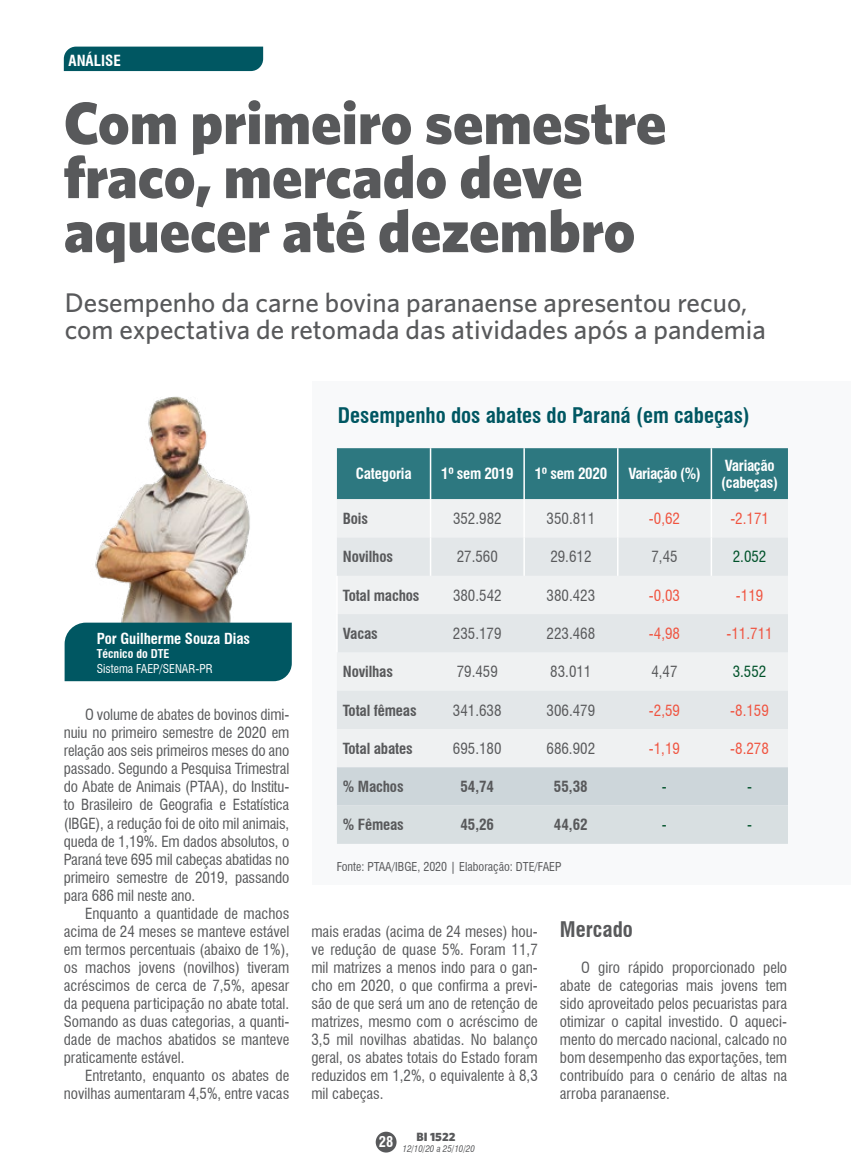
<style>
.page{position:relative;width:851px;height:1170px;background:#fff}
.page>*{position:absolute;margin:0;border:0;box-sizing:border-box;transform-origin:0 0}
.t1{font:900 60px/54px "Whitney HTF";color:#58595b}
.t2{font:500 27px/27px "Whitney HTF";color:#58595b}
.t3{font:700 condensed 21px "Swiss 721 BT";color:#005762}
.t4{font:700 condensed 21px "Swiss 721 BT";color:#58595b}
.t5{font:condensed 15px/18px "Swiss 721 BT";color:#58595b;text-align:justify}
.t6{font:700 condensed 15px "Swiss 721 BT";letter-spacing:-.01em;color:#58595b}
.t7{font:700 condensed 15px/16.5px "Swiss 721 BT";letter-spacing:-.02em;color:#fff}
.t8{font:condensed 15px "Swiss 721 BT";color:#f0533f}
.t9{font:condensed 15px "Swiss 721 BT";color:#00522a}
.t10{font:700 condensed 15px "Swiss 721 BT";color:#fff}
.t11{font:700 condensed 14.85px "Swiss 721 BT";color:#fff}
.t12{font:700 condensed 14.4px "Swiss 721 BT";color:#fff}
.t13{font:condensed 12px "Swiss 721 BT";color:#58595b}
.t14{font:900 12px "Whitney HTF";color:#58595b}
.t15{font:condensed 11.85px "Swiss 721 BT";color:#fff}
.t16{font:700 condensed 11.85px "Swiss 721 BT";color:#fff}
.t17{font:italic condensed 9px "Swiss 721 BT";color:#58595b}
</style>
<div class="page">
<div style="left:375px;top:1131px;width:21px;height:21px;background:#58595b;border-radius:50%"></div>
<img style="left:95px;top:396px;width:155px;height:226px">
<div style="left:65px;top:622px;width:227px;height:59px;background:#005762"></div>
<div style="left:64px;top:47px;width:199px;height:24px;background:#005762"></div>
<div style="left:312px;top:381px;width:538px;height:503px;background:#f8f9fa"></div>
<div style="left:337px;top:448px;width:450px;height:51px;background:#2d7880"></div>
<svg style="left:337px;top:537px;width:450px;height:192px;fill:#e3e7e9"></svg>
<svg style="left:337px;top:767px;width:450px;height:76px;background:#d2dadd"></svg>
<hr style="left:429px;top:448px;width:2px;height:51px;background:#fff">
<hr style="left:523px;top:448px;width:2px;height:51px;background:#fff">
<hr style="left:617px;top:448px;width:1px;height:51px;background:#fff">
<hr style="left:710px;top:448px;width:2px;height:51px;background:#fff">
<hr style="left:429px;top:499px;width:2px;height:38px;background:#fff">
<hr style="left:523px;top:499px;width:2px;height:38px;background:#fff">
<hr style="left:617px;top:499px;width:1px;height:38px;background:#fff">
<hr style="left:710px;top:499px;width:2px;height:38px;background:#fff">
<hr style="left:429px;top:537px;width:2px;height:38px;background:#fff">
<hr style="left:523px;top:537px;width:2px;height:38px;background:#fff">
<hr style="left:617px;top:537px;width:1px;height:38px;background:#fff">
<hr style="left:710px;top:537px;width:2px;height:38px;background:#fff">
<hr style="left:336px;top:575px;width:1px;height:39px;background:#fff">
<hr style="left:336px;top:614px;width:1px;height:38px;background:#fff">
<p class="t10" style="left:68px;top:51px;width:54px">ANÁLISE</p>
<h1 class="t1" style="left:64px;top:94px;width:604px">Com primeiro semestre fraco, mercado deve aquecer até dezembro</h1>
<h2 class="t2" style="left:65px;top:288px;width:702px">Desempenho da carne bovina paranaense apresentou recuo, com expectativa de retomada das atividades após a pandemia</h2>
<p class="t11" style="left:97px;top:629px;width:155px">Por Guilherme Souza Dias</p>
<p class="t16" style="left:97px;top:646px;width:74px">Técnico do DTE</p>
<p class="t15" style="left:97px;top:661px;width:117px">Sistema FAEP/SENAR-PR</p>
<p class="t5" style="left:64px;top:706px;width:227px;text-indent:21px">O volume de abates de bovinos dimi&shy;nuiu no primeiro semestre de 2020 em relação aos seis primeiros meses do ano passado. Segundo a Pesquisa Trimestral do Abate de Animais (PTAA), do Institu&shy;to Brasileiro de Geografia e Estatística (IBGE), a redução foi de oito mil animais, queda de 1,19%. Em dados absolutos, o Paraná teve 695 mil cabeças abatidas no primeiro semestre de 2019, passando para 686 mil neste ano.</p>
<p class="t5" style="left:64px;top:904px;width:227px;text-indent:21px">Enquanto a quantidade de machos acima de 24 meses se manteve estável em termos percentuais (abaixo de 1%), os machos jovens (novilhos) tiveram acréscimos de cerca de 7,5%, apesar da pequena participação no abate total.<br>Somando as duas categorias, a quanti&shy;dade de machos abatidos se manteve praticamente estável.</p>
<p class="t5" style="left:64px;top:1066px;width:227px;text-align:right">Entretanto, enquanto os abates de novilhas aumentaram 4,5%, entre vacas</p>
<h3 class="t3" style="left:338px;top:403px;width:413px">Desempenho dos abates do Paraná (em cabeças)</h3>
<p class="t7" style="left:356px;top:465px;width:57px">Categoria</p>
<p class="t7" style="left:441px;top:465px;width:74px">1º sem 2019</p>
<p class="t7" style="left:534px;top:465px;width:74px">1º sem 2020</p>
<p class="t7" style="left:628px;top:465px;width:74px">Variação (%)</p>
<p class="t7" style="left:721px;top:457px;width:58px">Variação (cabeças)</p>
<p class="t6" style="left:343px;top:509px;width:27px">Bois</p>
<p class="t5" style="left:453px;top:509px;width:50px">352.982</p>
<p class="t5" style="left:546px;top:509px;width:50px">350.811</p>
<p class="t8" style="left:649px;top:509px;width:33px">-0,62</p>
<p class="t8" style="left:730px;top:509px;width:40px">-2.171</p>
<p class="t6" style="left:343px;top:548px;width:52px">Novilhos</p>
<p class="t5" style="left:456px;top:548px;width:43px">27.560</p>
<p class="t5" style="left:550px;top:548px;width:43px">29.612</p>
<p class="t5" style="left:651px;top:548px;width:28px">7,45</p>
<p class="t9" style="left:732px;top:548px;width:35px">2.052</p>
<p class="t6" style="left:343px;top:586px;width:78px">Total machos</p>
<p class="t5" style="left:453px;top:586px;width:50px">380.542</p>
<p class="t5" style="left:546px;top:586px;width:50px">380.423</p>
<p class="t8" style="left:649px;top:586px;width:33px">-0,03</p>
<p class="t8" style="left:735px;top:586px;width:29px">-119</p>
<p class="t6" style="left:343px;top:624px;width:36px">Vacas</p>
<p class="t5" style="left:453px;top:624px;width:50px">235.179</p>
<p class="t5" style="left:546px;top:624px;width:50px">223.468</p>
<p class="t8" style="left:648px;top:624px;width:33px">-4,98</p>
<p class="t8" style="left:726px;top:624px;width:48px">-11.711</p>
<p class="t6" style="left:343px;top:662px;width:52px">Novilhas</p>
<p class="t5" style="left:456px;top:662px;width:43px">79.459</p>
<p class="t5" style="left:550px;top:662px;width:43px">83.011</p>
<p class="t5" style="left:651px;top:662px;width:28px">4,47</p>
<p class="t9" style="left:732px;top:662px;width:35px">3.552</p>
<p class="t6" style="left:343px;top:701px;width:75px">Total fêmeas</p>
<p class="t5" style="left:453px;top:701px;width:50px">341.638</p>
<p class="t5" style="left:546px;top:701px;width:50px">306.479</p>
<p class="t8" style="left:648px;top:701px;width:33px">-2,59</p>
<p class="t8" style="left:730px;top:701px;width:40px">-8.159</p>
<p class="t6" style="left:343px;top:739px;width:71px">Total abates</p>
<p class="t5" style="left:453px;top:739px;width:50px">695.180</p>
<p class="t5" style="left:546px;top:739px;width:50px">686.902</p>
<p class="t8" style="left:648px;top:739px;width:33px">-1,19</p>
<p class="t8" style="left:730px;top:739px;width:40px">-8.278</p>
<p class="t6" style="left:343px;top:777px;width:62px">% Machos</p>
<p class="t6" style="left:460px;top:777px;width:35px">54,74</p>
<p class="t6" style="left:554px;top:777px;width:35px">55,38</p>
<p class="t9" style="left:662px;top:777px;width:6px">-</p>
<p class="t9" style="left:747px;top:777px;width:6px">-</p>
<p class="t6" style="left:343px;top:815px;width:63px">% Fêmeas</p>
<p class="t6" style="left:460px;top:815px;width:35px">45,26</p>
<p class="t6" style="left:554px;top:815px;width:35px">44,62</p>
<p class="t9" style="left:661px;top:815px;width:6px">-</p>
<p class="t9" style="left:747px;top:815px;width:6px">-</p>
<p class="t13" style="left:337px;top:859px;width:226px">Fonte: PTAA/IBGE, 2020 | Elaboração: DTE/FAEP</p>
<p class="t5" style="left:311px;top:922px;width:228px">mais eradas (acima de 24 meses) hou&shy;ve redução de quase 5%. Foram 11,7 mil matrizes a menos indo para o gan&shy;cho em 2020, o que confirma a previ&shy;são de que será um ano de retenção de matrizes, mesmo com o acréscimo de 3,5 mil novilhas abatidas. No balanço geral, os abates totais do Estado foram reduzidos em 1,2%, o equivalente à 8,3 mil cabeças.</p>
<h3 class="t4" style="left:560px;top:916px;width:74px">Mercado</h3>
<p class="t5" style="left:560px;top:958px;width:229px;text-indent:21px">O giro rápido proporcionado pelo abate de categorias mais jovens tem sido aproveitado pelos pecuaristas para otimizar o capital investido. O aqueci&shy;mento do mercado nacional, calcado no bom desempenho das exportações, tem contribuído para o cenário de altas na arroba paranaense.</p>
<p class="t12" style="left:379px;top:1133px;width:16px">28</p>
<p class="t14" style="left:416px;top:1128px;width:40px">BI 1522</p>
<p class="t17" style="left:402px;top:1143px;width:74px">12/10/20 a 25/10/20</p>
</div>
